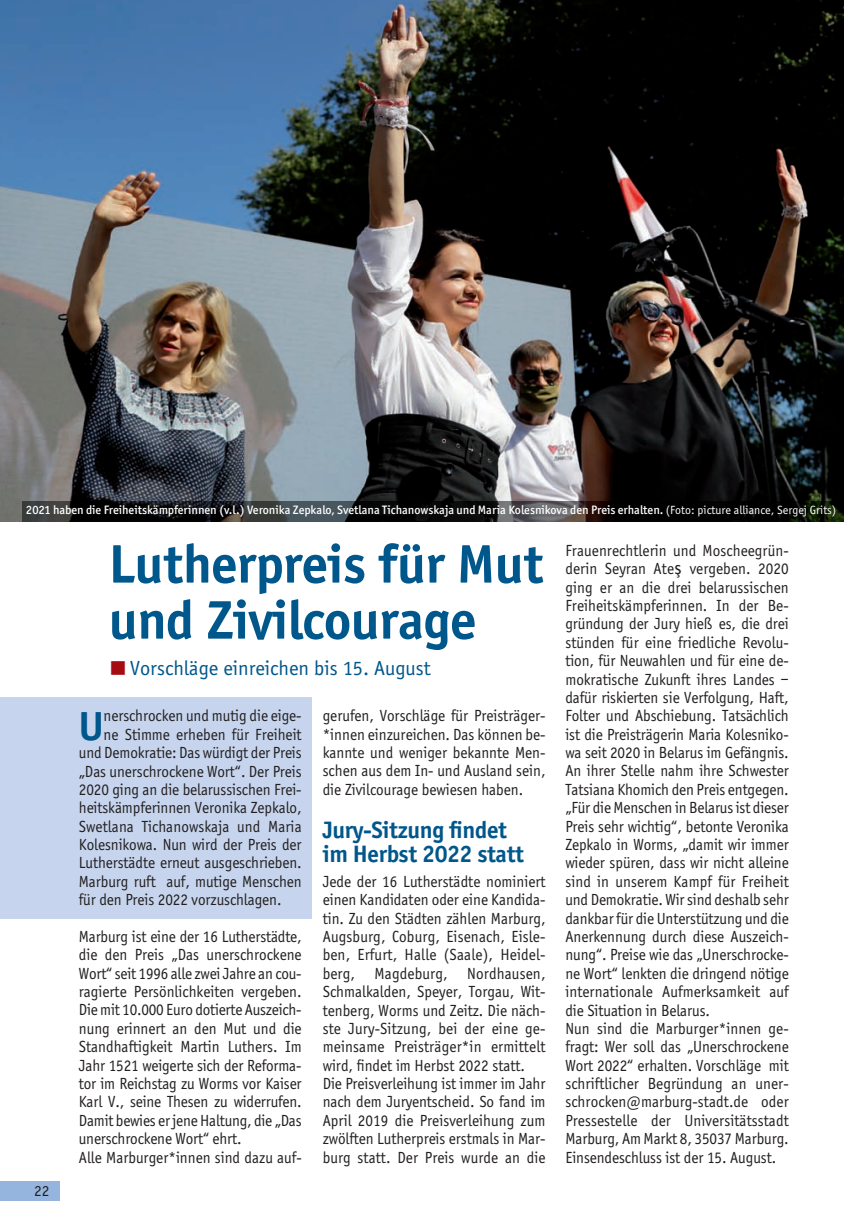
<style>
.page{position:relative;width:844px;height:1216px;background:#fff}
.page>*{position:absolute;margin:0;border:0;box-sizing:border-box;transform-origin:0 0}
.t1{font:700 56px "Officina Sans";letter-spacing:-.01em;color:#00578b}
.t2{font:700 41.82px "Officina Sans";color:#00578b}
.t3{font:700 24.5px "Officina Sans";letter-spacing:-.015em;color:#00578b}
.t4{font:21px "Officina Sans";color:#00578b}
.t5{font:16.62px/18.4px "Officina Sans";letter-spacing:-.005em;color:#231f20;text-align:justify;scale:.94 1}
.t6{font:15.75px "Officina Sans";color:#231f20}
.t7{font:500 12.25px "Officina San ITC";color:#fff}
.s1{font-family:"Officina Sans";font-weight:400}
.s2{font-family:"Ping Fang HK";font-weight:600;font-size:19.25px;color:#a70b12}
.s3{font-family:"Lucida Grande"}
</style>
<div class="page">
<div style="left:0;top:1181px;width:60px;height:19px;background:#95b5de"></div>
<div style="left:0;top:697px;width:312px;height:221px;background:#c6d5ed"></div>
<img style="left:0;top:0;width:843px;height:521px">
<img style="left:22px;top:501px;width:821px;height:20px">
<p class="t7" style="left:26px;top:505px;width:811px">2021 haben die Freiheitskämpferinnen (v.l.) Veronika Zepkalo, Svetlana Tichanowskaja und Maria Kolesnikova den Preis erhalten. <span class="s1">(Foto: picture alliance, Sergej Grits)</span></p>
<p class="t6" style="left:34px;top:1184px;width:17px">22</p>
<p class="t1" style="left:109px;top:542px;width:436px">Lutherpreis für Mut</p>
<p class="t1" style="left:109px;top:598px;width:369px">und Zivilcourage</p>
<p class="t4" style="left:109px;top:660px;width:323px"><span class="s2">■</span>Vorschläge einreichen bis 15. August</p>
<p class="t2" style="left:79px;top:709px;width:26px">U</p>
<p class="t5" style="left:104px;top:708px;width:212px">nerschrocken und mutig die eige-</p>
<p class="t5" style="left:104px;top:726px;width:212px">ne Stimme erheben für Freiheit</p>
<p class="t5" style="left:79px;top:744px;width:238px">und Demokratie: Das würdigt der Preis</p>
<p class="t5" style="left:79px;top:763px;width:238px">„Das unerschrockene Wort“. Der Preis</p>
<p class="t5" style="left:79px;top:781px;width:238px">2020 ging an die belarussischen Frei-</p>
<p class="t5" style="left:79px;top:799px;width:238px">heitskämpferinnen Veronika Zepkalo,</p>
<p class="t5" style="left:79px;top:818px;width:238px">Swetlana Tichanowskaja und Maria</p>
<p class="t5" style="left:79px;top:836px;width:238px">Kolesnikowa. Nun wird der Preis der</p>
<p class="t5" style="left:79px;top:855px;width:238px">Lutherstädte erneut ausgeschrieben.</p>
<p class="t5" style="left:79px;top:873px;width:238px">Marburg ruft auf, mutige Menschen</p>
<p class="t5" style="left:79px;top:891px;width:217px">für den Preis 2022 vorzuschlagen.</p>
<p class="t5" style="left:79px;top:928px;width:238px">Marburg ist eine der 16 Lutherstädte, die den Preis „Das unerschrockene Wort“ seit 1996 alle zwei Jahre an cou&shy;ragierte Persönlichkeiten vergeben.<br>Die mit 10.000 Euro dotierte Auszeich&shy;nung erinnert an den Mut und die Standhaftigkeit Martin Luthers. Im Jahr 1521 weigerte sich der Reforma&shy;tor im Reichstag zu Worms vor Kaiser Karl V., seine Thesen zu widerrufen.<br>Damit bewies er jene Haltung, die „Das unerschrockene Wort“ ehrt.</p>
<p class="t5" style="left:79px;top:1148px;width:238px">Alle Marburger*innen sind dazu auf-</p>
<p class="t5" style="left:322px;top:707px;width:238px">gerufen, Vorschläge für Preisträger-*innen einzureichen. Das können be&shy;kannte und weniger bekannte Men&shy;schen aus dem In- und Ausland sein, die Zivilcourage bewiesen haben.</p>
<p class="t3" style="left:322px;top:820px;width:186px">Jury-Sitzung findet</p>
<p class="t3" style="left:322px;top:844px;width:203px">im Herbst 2022 statt</p>
<p class="t5" style="left:322px;top:873px;width:238px">Jede der 16 Lutherstädte nominiert einen Kandidaten oder eine Kandida&shy;tin. Zu den Städten zählen Marburg, Augsburg, Coburg, Eisenach, Eisle&shy;ben, Erfurt, Halle (Saale), Heidel&shy;berg, Magdeburg, Nordhausen, Schmalkalden, Speyer, Torgau, Wit&shy;tenberg, Worms und Zeitz. Die näch&shy;ste Jury-Sitzung, bei der eine ge&shy;meinsame Preisträger*in ermittelt wird, findet im Herbst 2022 statt.</p>
<p class="t5" style="left:322px;top:1075px;width:238px">Die Preisverleihung ist immer im Jahr nach dem Juryentscheid. So fand im April 2019 die Preisverleihung zum zwölften Lutherpreis erstmals in Mar&shy;burg statt. Der Preis wurde an die</p>
<p class="t5" style="left:565px;top:542px;width:239px">Frauenrechtlerin und Moscheegrün&shy;derin Seyran Ate<span class="s3">ş</span> vergeben. 2020 ging er an die drei belarussischen Freiheitskämpferinnen. In der Be&shy;gründung der Jury hieß es, die drei stünden für eine friedliche Revolu&shy;tion, für Neuwahlen und für eine de&shy;mokratische Zukunft ihres Landes – dafür riskierten sie Verfolgung, Haft, Folter und Abschiebung. Tatsächlich ist die Preisträgerin Maria Kolesniko&shy;wa seit 2020 in Belarus im Gefängnis.<br>An ihrer Stelle nahm ihre Schwester Tatsiana Khomich den Preis entgegen. „Für die Menschen in Belarus ist dieser Preis sehr wichtig“, betonte Veronika Zepkalo in Worms, „damit wir immer wieder spüren, dass wir nicht alleine sind in unserem Kampf für Freiheit und Demokratie. Wir sind deshalb sehr dankbar für die Unterstützung und die Anerkennung durch diese Auszeich&shy;nung“. Preise wie das „Unerschrocke&shy;ne Wort“ lenkten die dringend nötige internationale Aufmerksamkeit auf die Situation in Belarus.</p>
<p class="t5" style="left:565px;top:1020px;width:239px">Nun sind die Marburger*innen ge&shy;fragt: Wer soll das „Unerschrockene Wort 2022“ erhalten. Vorschläge mit schriftlicher Begründung an uner&shy;schrocken@marburg-stadt.de oder Pressestelle der Universitätsstadt Marburg, Am Markt 8, 35037 Marburg.<br>Einsendeschluss ist der 15. August.</p>
</div>
